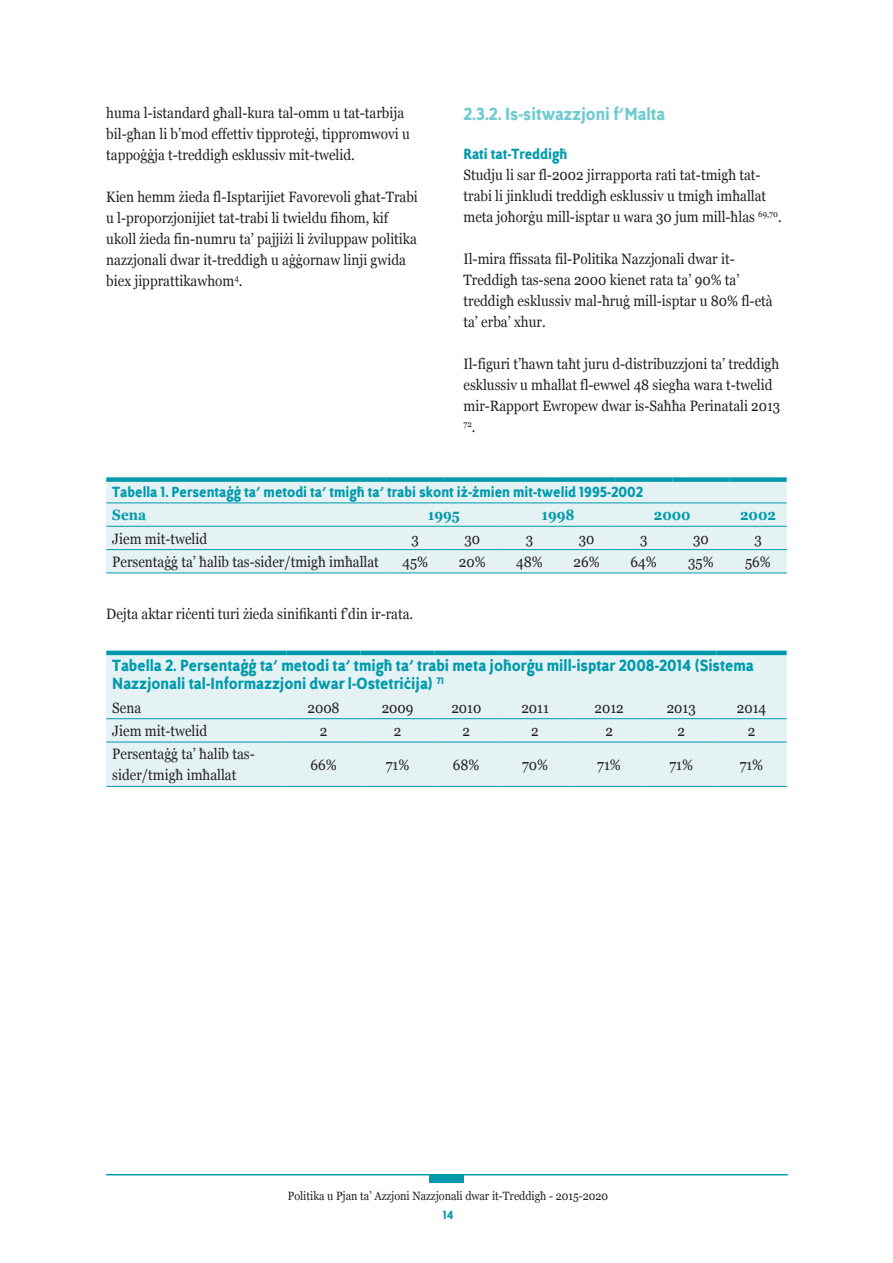
<style>
.page{position:relative;width:893px;height:1263px;background:#fff}
.page>*{position:absolute;margin:0;border:0;box-sizing:border-box;transform-origin:0 0}
.t1{font:700 18px "Rosemary Malti";color:#70cbd0;scale:.9 1}
.t2{font:700 16.5px/18px "Rosemary Malti";color:#009aad;scale:.9 1}
.t3{font:15px/21px "Georgia";color:#231f20;scale:.9 1}
.t4{font:700 15px "Rosemary Malti";color:#009aad;scale:.9 1}
.t5{font:700 15px "Georgia";color:#009aad;scale:.9 1}
.t6{font:12px "Georgia";color:#231f20;scale:.9 1}
.t7{font:700 12px "Rosemary Malti";color:#009aad;scale:.9 1}
.t8{font:8.7px "Georgia";color:#231f20;scale:.9 1}
.s1{font-size:15px}
</style>
<div class="page">
<div style="left:429px;top:1175px;width:34px;height:7px;background:#009aad"></div>
<hr style="left:106px;top:1174px;width:682px;height:1px;background:#009aad">
<div style="left:106px;top:482px;width:681px;height:91px;background:#e5f2f4"></div>
<div style="left:106px;top:477px;width:281px;height:5px;background:#009aad"></div>
<div style="left:387px;top:477px;width:57px;height:5px;background:#009aad"></div>
<div style="left:444px;top:477px;width:57px;height:5px;background:#009aad"></div>
<div style="left:501px;top:477px;width:57px;height:5px;background:#009aad"></div>
<div style="left:558px;top:477px;width:57px;height:5px;background:#009aad"></div>
<div style="left:615px;top:477px;width:57px;height:5px;background:#009aad"></div>
<div style="left:672px;top:477px;width:57px;height:5px;background:#009aad"></div>
<div style="left:729px;top:477px;width:58px;height:5px;background:#009aad"></div>
<hr style="left:106px;top:502px;width:281px;height:1px;background:#009aad">
<hr style="left:387px;top:502px;width:57px;height:1px;background:#009aad">
<hr style="left:444px;top:502px;width:57px;height:1px;background:#009aad">
<hr style="left:501px;top:502px;width:57px;height:1px;background:#009aad">
<hr style="left:558px;top:502px;width:57px;height:1px;background:#009aad">
<hr style="left:615px;top:502px;width:57px;height:1px;background:#009aad">
<hr style="left:672px;top:502px;width:57px;height:1px;background:#009aad">
<hr style="left:729px;top:502px;width:58px;height:1px;background:#009aad">
<hr style="left:106px;top:526px;width:281px;height:1px;background:#009aad">
<hr style="left:387px;top:526px;width:57px;height:1px;background:#009aad">
<hr style="left:444px;top:526px;width:57px;height:1px;background:#009aad">
<hr style="left:501px;top:526px;width:57px;height:1px;background:#009aad">
<hr style="left:558px;top:526px;width:57px;height:1px;background:#009aad">
<hr style="left:615px;top:526px;width:57px;height:1px;background:#009aad">
<hr style="left:672px;top:526px;width:57px;height:1px;background:#009aad">
<hr style="left:729px;top:526px;width:58px;height:1px;background:#009aad">
<hr style="left:106px;top:549px;width:281px;height:1px;background:#009aad">
<hr style="left:106px;top:573px;width:281px;height:1px;background:#009aad">
<hr style="left:387px;top:549px;width:57px;height:1px;background:#009aad">
<hr style="left:444px;top:549px;width:57px;height:1px;background:#009aad">
<hr style="left:501px;top:549px;width:57px;height:1px;background:#009aad">
<hr style="left:558px;top:549px;width:57px;height:1px;background:#009aad">
<hr style="left:615px;top:549px;width:57px;height:1px;background:#009aad">
<hr style="left:672px;top:549px;width:57px;height:1px;background:#009aad">
<hr style="left:729px;top:549px;width:58px;height:1px;background:#009aad">
<hr style="left:387px;top:573px;width:57px;height:1px;background:#009aad">
<hr style="left:444px;top:573px;width:57px;height:1px;background:#009aad">
<hr style="left:501px;top:573px;width:57px;height:1px;background:#009aad">
<hr style="left:558px;top:573px;width:57px;height:1px;background:#009aad">
<hr style="left:615px;top:573px;width:57px;height:1px;background:#009aad">
<hr style="left:672px;top:573px;width:57px;height:1px;background:#009aad">
<hr style="left:729px;top:573px;width:58px;height:1px;background:#009aad">
<div style="left:106px;top:655px;width:681px;height:131px;background:#e5f2f4"></div>
<hr style="left:106px;top:651px;width:181px;height:4px;background:#009aad">
<hr style="left:287px;top:651px;width:74px;height:4px;background:#009aad">
<hr style="left:361px;top:651px;width:74px;height:4px;background:#009aad">
<hr style="left:435px;top:651px;width:63px;height:4px;background:#009aad">
<hr style="left:498px;top:651px;width:74px;height:4px;background:#009aad">
<hr style="left:572px;top:651px;width:74px;height:4px;background:#009aad">
<hr style="left:646px;top:651px;width:70px;height:4px;background:#009aad">
<hr style="left:716px;top:651px;width:71px;height:4px;background:#009aad">
<hr style="left:106px;top:718px;width:181px;height:1px;background:#009aad">
<hr style="left:287px;top:718px;width:74px;height:1px;background:#009aad">
<hr style="left:361px;top:718px;width:74px;height:1px;background:#009aad">
<hr style="left:435px;top:718px;width:63px;height:1px;background:#009aad">
<hr style="left:498px;top:718px;width:74px;height:1px;background:#009aad">
<hr style="left:572px;top:718px;width:74px;height:1px;background:#009aad">
<hr style="left:646px;top:718px;width:70px;height:1px;background:#009aad">
<hr style="left:716px;top:718px;width:71px;height:1px;background:#009aad">
<hr style="left:106px;top:742px;width:181px;height:1px;background:#009aad">
<hr style="left:106px;top:786px;width:181px;height:1px;background:#009aad">
<hr style="left:287px;top:742px;width:74px;height:1px;background:#009aad">
<hr style="left:361px;top:742px;width:74px;height:1px;background:#009aad">
<hr style="left:435px;top:742px;width:63px;height:1px;background:#009aad">
<hr style="left:498px;top:742px;width:74px;height:1px;background:#009aad">
<hr style="left:572px;top:742px;width:74px;height:1px;background:#009aad">
<hr style="left:646px;top:742px;width:70px;height:1px;background:#009aad">
<hr style="left:716px;top:742px;width:71px;height:1px;background:#009aad">
<hr style="left:287px;top:786px;width:74px;height:1px;background:#009aad">
<hr style="left:361px;top:786px;width:74px;height:1px;background:#009aad">
<hr style="left:435px;top:786px;width:63px;height:1px;background:#009aad">
<hr style="left:498px;top:786px;width:74px;height:1px;background:#009aad">
<hr style="left:572px;top:786px;width:74px;height:1px;background:#009aad">
<hr style="left:646px;top:786px;width:70px;height:1px;background:#009aad">
<hr style="left:716px;top:786px;width:71px;height:1px;background:#009aad">
<p class="t3" style="left:106px;top:101px;width:339px">huma l-istandard għall-kura tal-omm u tat-tarbija bil-għan li b’mod effettiv tipproteġi, tippromwovi u tappoġġja t-treddigħ esklussiv mit-twelid.</p>
<p class="t3" style="left:106px;top:185px;width:348px">Kien hemm żieda fl-Isptarijiet Favorevoli għat-Trabi u l-proporzjonijiet tat-trabi li twieldu fihom, kif ukoll żieda fin-numru ta’ pajjiżi li żviluppaw politika nazzjonali dwar it-treddigħ u aġġornaw linji gwida biex jipprattikawhom<sup>4</sup>.</p>
<p class="t1" style="left:463px;top:102px;width:226px">2.3.2. Is-sitwazzjoni f’Malta</p>
<p class="t4" style="left:463px;top:144px;width:117px">Rati tat-Treddig˙</p>
<p class="t3" style="left:463px;top:164px;width:355px">Studju li sar fl-2002 jirrapporta rati tat-tmigħ tat&shy;trabi li jinkludi treddigħ esklussiv u tmigħ imħallat meta joħorġu mill-isptar u wara 30 jum mill-ħlas <sup>69,70</sup>.</p>
<p class="t3" style="left:463px;top:248px;width:345px">Il-mira ffissata fil-Politika Nazzjonali dwar it-Treddigħ tas-sena 2000 kienet rata ta’ 90% ta’ treddigħ esklussiv mal-ħruġ mill-isptar u 80% fl-età ta’ erba’ xhur.</p>
<p class="t3" style="left:463px;top:353px;width:353px">Il-figuri t’hawn taħt juru d-distribuzzjoni ta’ treddigħ esklussiv u mħallat fl-ewwel 48 siegħa wara t-twelid mir-Rapport Ewropew dwar is-Saħħa Perinatali 2013</p>
<p class="t8" style="left:463px;top:418px;width:15px">72<span class="s1">.</span></p>
<p class="t4" style="left:112px;top:482px;width:591px">Tabella 1. Persenta©© ta’ metodi ta’ tmig˙ ta’ trabi skont iƒ-ƒmien mit-twelid 1995-2002</p>
<p class="t5" style="left:112px;top:504px;width:39px">Sena</p>
<p class="t5" style="left:428px;top:504px;width:37px">1995</p>
<p class="t5" style="left:541px;top:504px;width:38px">1998</p>
<p class="t5" style="left:654px;top:504px;width:42px">2000</p>
<p class="t5" style="left:740px;top:504px;width:41px">2002</p>
<p class="t3" style="left:112px;top:527px;width:107px">Jiem mit-twelid</p>
<p class="t3" style="left:412px;top:527px;width:10px">3</p>
<p class="t3" style="left:464px;top:527px;width:19px">30</p>
<p class="t3" style="left:526px;top:527px;width:10px">3</p>
<p class="t3" style="left:579px;top:527px;width:19px">30</p>
<p class="t3" style="left:640px;top:527px;width:10px">3</p>
<p class="t3" style="left:693px;top:527px;width:19px">30</p>
<p class="t3" style="left:754px;top:527px;width:10px">3</p>
<p class="t3" style="left:112px;top:551px;width:298px">Persentaġġ ta’ ħalib tas-sider/tmigħ imħallat</p>
<p class="t3" style="left:402px;top:551px;width:30px">45%</p>
<p class="t3" style="left:459px;top:551px;width:31px">20%</p>
<p class="t3" style="left:516px;top:551px;width:31px">48%</p>
<p class="t3" style="left:573px;top:551px;width:31px">26%</p>
<p class="t3" style="left:631px;top:551px;width:31px">64%</p>
<p class="t3" style="left:688px;top:551px;width:30px">35%</p>
<p class="t3" style="left:745px;top:551px;width:30px">56%</p>
<p class="t3" style="left:106px;top:603px;width:342px">Dejta aktar riċenti turi żieda sinifikanti f’din ir-rata.</p>
<p class="t2" style="left:112px;top:657px;width:714px">Tabella 2. Persenta©© ta’ metodi ta’ tmig˙ ta’ trabi meta jo˙or©u mill-isptar 2008-2014 (Sistema<br>Nazzjonali tal-Informazzjoni dwar l-Ostetriçija) <sup>71</sup></p>
<p class="t3" style="left:112px;top:696px;width:34px">Sena</p>
<p class="t3" style="left:307px;top:696px;width:37px">2008</p>
<p class="t3" style="left:382px;top:696px;width:37px">2009</p>
<p class="t3" style="left:451px;top:696px;width:35px">2010</p>
<p class="t3" style="left:521px;top:696px;width:32px">2011</p>
<p class="t3" style="left:594px;top:696px;width:34px">2012</p>
<p class="t3" style="left:667px;top:696px;width:34px">2013</p>
<p class="t3" style="left:737px;top:696px;width:34px">2014</p>
<p class="t3" style="left:112px;top:720px;width:107px">Jiem mit-twelid</p>
<p class="t3" style="left:320px;top:720px;width:10px">2</p>
<p class="t3" style="left:394px;top:720px;width:10px">2</p>
<p class="t3" style="left:463px;top:720px;width:10px">2</p>
<p class="t3" style="left:531px;top:720px;width:10px">2</p>
<p class="t3" style="left:605px;top:720px;width:10px">2</p>
<p class="t3" style="left:677px;top:720px;width:10px">2</p>
<p class="t3" style="left:748px;top:720px;width:10px">2</p>
<p class="t3" style="left:112px;top:743px;width:160px">Persentaġġ ta’ ħalib tas&shy;sider/tmigħ imħallat</p>
<p class="t3" style="left:310px;top:754px;width:31px">66%</p>
<p class="t3" style="left:386px;top:754px;width:28px">71%</p>
<p class="t3" style="left:453px;top:754px;width:31px">68%</p>
<p class="t3" style="left:522px;top:754px;width:30px">70%</p>
<p class="t3" style="left:597px;top:754px;width:28px">71%</p>
<p class="t3" style="left:669px;top:754px;width:28px">71%</p>
<p class="t3" style="left:740px;top:754px;width:28px">71%</p>
<p class="t6" style="left:288px;top:1187px;width:357px">Politika u Pjan ta’ Azzjoni Nazzjonali dwar it-Treddigħ - 2015-2020</p>
<p class="t7" style="left:443px;top:1207px;width:13px">14</p>
</div>
